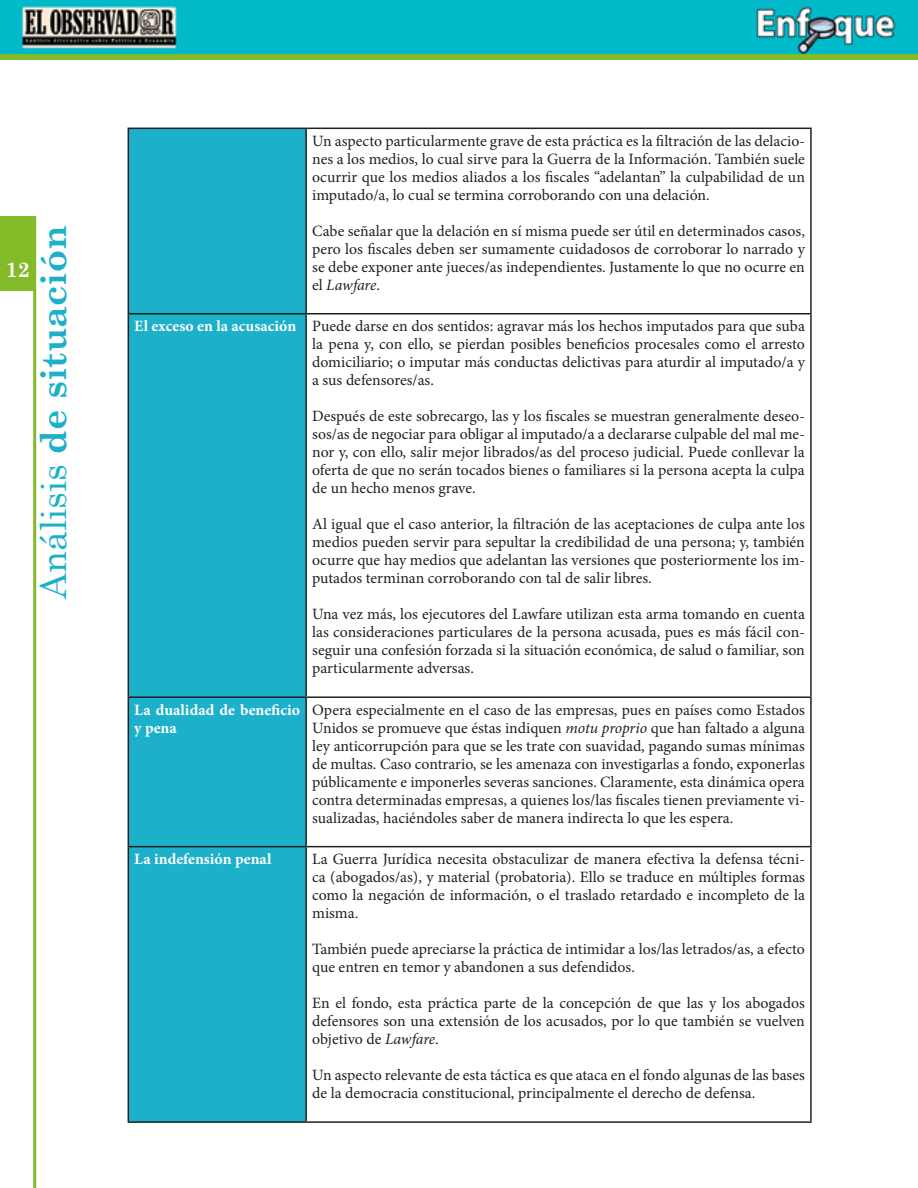
<style>
.page{position:relative;width:918px;height:1188px;background:#fff}
.page>*{position:absolute;margin:0;border:0;box-sizing:border-box;transform-origin:0 0}
.t1{font:700 36px "Century Schoolbook";color:#1cb0ca}
.t2{font:700 21px "Century Schoolbook";color:#fff}
.t3{font:15.75px/18px "Minion Pro";color:#231f20;text-align:justify}
.t4{font:700 15.75px/18px "Minion Pro";color:#fff}
.s1{font-weight:400}
.s2{font-style:italic}
</style>
<div class="page">
<img style="left:0;top:0;width:918px;height:54px">
<div style="left:0;top:54px;width:918px;height:6px;background:#82bb27"></div>
<div style="left:0;top:216px;width:36px;height:75px;background:#82bb27"></div>
<hr style="left:33px;top:216px;width:3px;height:972px;background:#82bb27">
<div style="left:129px;top:129px;width:176px;height:992px;background:#1cb0ca"></div>
<hr style="left:128px;top:128px;width:178px;height:1px;background:#231f20">
<hr style="left:128px;top:129px;width:1px;height:184px;background:#231f20">
<hr style="left:306px;top:128px;width:506px;height:1px;background:#231f20">
<hr style="left:305px;top:129px;width:2px;height:184px;background:#231f20">
<hr style="left:810px;top:129px;width:2px;height:184px;background:#231f20">
<hr style="left:128px;top:313px;width:178px;height:2px;background:#231f20">
<hr style="left:128px;top:315px;width:1px;height:381px;background:#231f20">
<hr style="left:306px;top:313px;width:506px;height:2px;background:#231f20">
<hr style="left:305px;top:315px;width:2px;height:381px;background:#231f20">
<hr style="left:810px;top:315px;width:2px;height:381px;background:#231f20">
<hr style="left:128px;top:696px;width:178px;height:2px;background:#231f20">
<hr style="left:128px;top:698px;width:1px;height:148px;background:#231f20">
<hr style="left:306px;top:696px;width:506px;height:2px;background:#231f20">
<hr style="left:305px;top:698px;width:2px;height:148px;background:#231f20">
<hr style="left:810px;top:698px;width:2px;height:148px;background:#231f20">
<hr style="left:128px;top:846px;width:178px;height:1px;background:#231f20">
<hr style="left:128px;top:847px;width:1px;height:274px;background:#231f20">
<hr style="left:306px;top:846px;width:506px;height:1px;background:#231f20">
<hr style="left:305px;top:847px;width:2px;height:274px;background:#231f20">
<hr style="left:810px;top:847px;width:2px;height:274px;background:#231f20">
<hr style="left:128px;top:1121px;width:178px;height:2px;background:#231f20">
<hr style="left:306px;top:1121px;width:506px;height:2px;background:#231f20">
<h2 class="t2" style="left:6px;top:253px;width:26px">12</h2>
<h1 class="t1" style="left:25px;top:599px;width:375px;rotate:-90deg"><span class="s1">Análisis</span> de situación</h1>
<p class="t3" style="left:312px;top:132px;width:494px">Un aspecto particularmente grave de esta práctica es la filtración de las delacio&shy;nes a los medios, lo cual sirve para la Guerra de la Información. También suele ocurrir que los medios aliados a los fiscales “adelantan” la culpabilidad de un imputado/a, lo cual se termina corroborando con una delación.</p>
<p class="t3" style="left:312px;top:222px;width:494px">Cabe señalar que la delación en sí misma puede ser útil en determinados casos, pero los fiscales deben ser sumamente cuidadosos de corroborar lo narrado y se debe exponer ante jueces/as independientes. Justamente lo que no ocurre en el <span class="s2">Lawfare</span>.</p>
<p class="t4" style="left:134px;top:317px;width:163px">El exceso en la acusación</p>
<p class="t3" style="left:312px;top:317px;width:494px">Puede darse en dos sentidos: agravar más los hechos imputados para que suba la pena y, con ello, se pierdan posibles beneficios procesales como el arresto domiciliario; o imputar más conductas delictivas para aturdir al imputado/a y a sus defensores/as.</p>
<p class="t3" style="left:312px;top:407px;width:494px">Después de este sobrecargo, las y los fiscales se muestran generalmente deseo&shy;sos/as de negociar para obligar al imputado/a a declararse culpable del mal me&shy;nor y, con ello, salir mejor librados/as del proceso judicial. Puede conllevar la oferta de que no serán tocados bienes o familiares si la persona acepta la culpa de un hecho menos grave.</p>
<p class="t3" style="left:312px;top:515px;width:494px">Al igual que el caso anterior, la filtración de las aceptaciones de culpa ante los medios pueden servir para sepultar la credibilidad de una persona; y, también ocurre que hay medios que adelantan las versiones que posteriormente los im&shy;putados terminan corroborando con tal de salir libres.</p>
<p class="t3" style="left:312px;top:605px;width:494px">Una vez más, los ejecutores del Lawfare utilizan esta arma tomando en cuenta las consideraciones particulares de la persona acusada, pues es más fácil con&shy;seguir una confesión forzada si la situación económica, de salud o familiar, son particularmente adversas.</p>
<p class="t4" style="left:134px;top:700px;width:167px">La dualidad de beneficio y pena</p>
<p class="t3" style="left:312px;top:701px;width:494px">Opera especialmente en el caso de las empresas, pues en países como Estados Unidos se promueve que éstas indiquen <span class="s2">motu proprio</span> que han faltado a alguna ley anticorrupción para que se les trate con suavidad, pagando sumas mínimas de multas. Caso contrario, se les amenaza con investigarlas a fondo, exponerlas públicamente e imponerles severas sanciones. Claramente, esta dinámica opera contra determinadas empresas, a quienes los/las fiscales tienen previamente vi&shy;sualizadas, haciéndoles saber de manera indirecta lo que les espera.</p>
<p class="t4" style="left:134px;top:850px;width:139px">La indefensión penal</p>
<p class="t3" style="left:312px;top:850px;width:494px">La Guerra Jurídica necesita obstaculizar de manera efectiva la defensa técni&shy;ca (abogados/as), y material (probatoria). Ello se traduce en múltiples formas como la negación de información, o el traslado retardado e incompleto de la misma.</p>
<p class="t3" style="left:312px;top:940px;width:494px">También puede apreciarse la práctica de intimidar a los/las letrados/as, a efecto que entren en temor y abandonen a sus defendidos.</p>
<p class="t3" style="left:312px;top:994px;width:494px">En el fondo, esta práctica parte de la concepción de que las y los abogados defensores son una extensión de los acusados, por lo que también se vuelven objetivo de <span class="s2">Lawfare</span>.</p>
<p class="t3" style="left:312px;top:1066px;width:494px">Un aspecto relevante de esta táctica es que ataca en el fondo algunas de las bases de la democracia constitucional, principalmente el derecho de defensa.</p>
</div>
